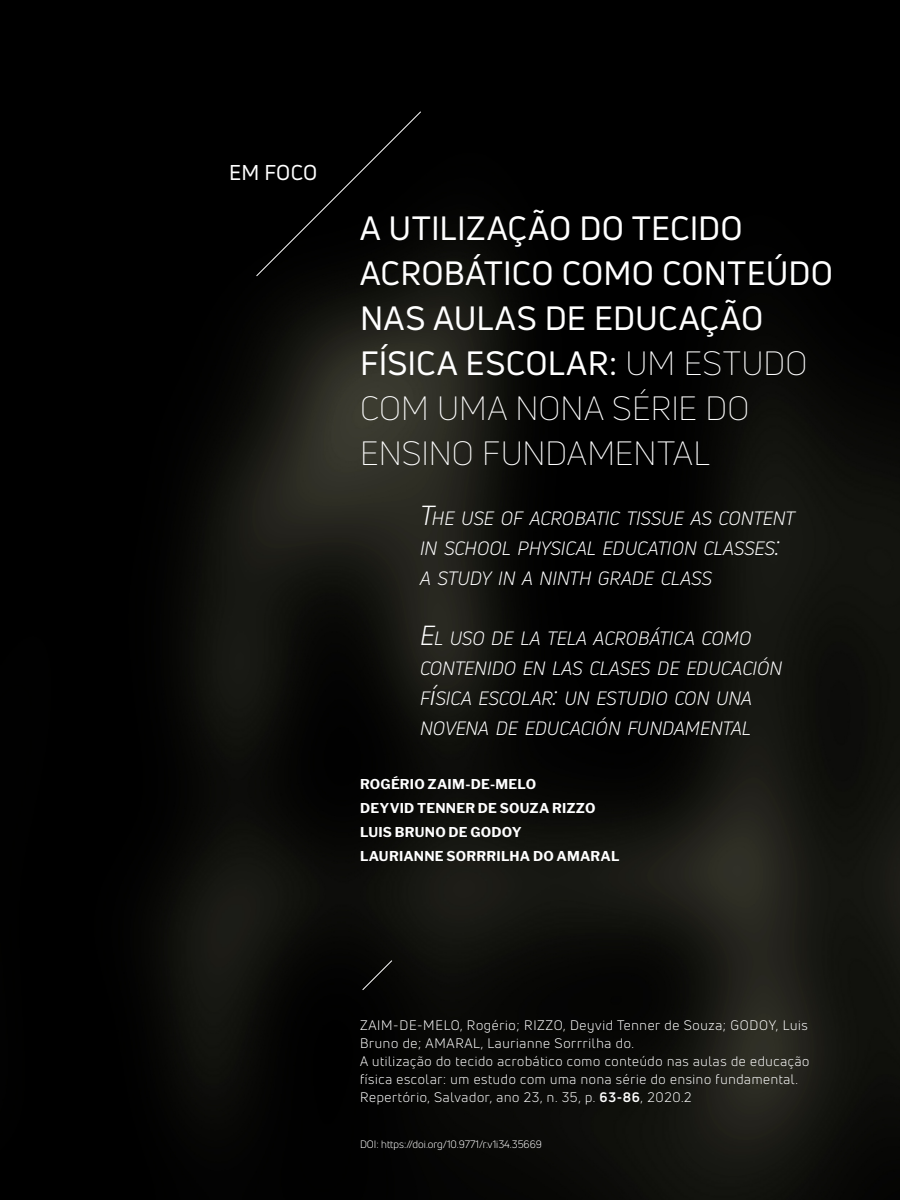
<style>
.page{position:relative;width:900px;height:1200px;background:#fff}
.page>*{position:absolute;margin:0;border:0;box-sizing:border-box;transform-origin:0 0}
.t1{font:33px/45px "Uni Neue";letter-spacing:.005em;color:#fff}
.t2{font:21px "Uni Neue";letter-spacing:.005em;color:#fff}
.t3{font:italic 18.9px/30px "Uni Neue";color:#fff}
.t4{font:13.5px/18px "Uni Neue";letter-spacing:.05em;color:#fff}
.t5{font:700 13.5px/24px "Libre Franklin";letter-spacing:.015em;color:#fff}
.t6{font:10.5px "Uni Neue";color:#fff}
.s1{font-weight:300}
.s2{font-size:27px}
.s3{font-weight:700}
</style>
<div class="page">
<img style="left:0;top:0;width:900px;height:1200px">
<div style="left:256px;top:111px;width:165px;height:165px;background:#000"></div>
<svg style="left:362px;top:960px;width:30px;height:30px"></svg>
<h2 class="t2" style="left:229px;top:159px;width:90px">EM FOCO</h2>
<h1 class="t1" style="left:360px;top:205px;width:474px">A UTILIZAÇÃO DO TECIDO<br>ACROBÁTICO COMO CONTEÚDO<br>NAS AULAS DE EDUCAÇÃO<br>FÍSICA ESCOLAR: <span class="s1">UM ESTUDO<br>COM UMA NONA SÉRIE DO<br>ENSINO FUNDAMENTAL</span></h1>
<h3 class="t3" style="left:420px;top:503px;width:376px"><span class="s2">T</span>HE USE OF ACROBATIC TISSUE AS CONTENT<br>IN SCHOOL PHYSICAL EDUCATION CLASSES<span class="s2">:<br></span>A STUDY IN A NINTH GRADE CLASS</h3>
<h3 class="t3" style="left:420px;top:623px;width:364px"><span class="s2">E</span>L USO DE LA TELA ACROBÁTICA COMO CONTENIDO EN LAS CLASES DE EDUCACIÓN F<span class="s2">í</span>SICA ESCOLAR<span class="s2">:</span> UN ESTUDIO CON UNA NOVENA DE EDUCACIÓN FUNDAMENTAL</h3>
<p class="t5" style="left:360px;top:772px;width:261px">ROGÉRIO ZAIM-DE-MELO<br>DEYVID TENNER DE SOUZA RIZZO<br>LUIS BRUNO DE GODOY<br>LAURIANNE SORRRILHA DO AMARAL</p>
<p class="t4" style="left:360px;top:1016px;width:451px">ZAIM-DE-MELO, Rogério; RIZZO, Deyvid Tenner de Souza; GODOY, Luis Bruno de; AMARAL, Laurianne Sorrrilha do.<br>A utilização do tecido acrobático como conteúdo nas aulas de educação física escolar: um estudo com uma nona série do ensino fundamental.<br>Repertório, Salvador, ano 23, n. 35, p. <span class="s3">63-86</span>, 2020.2</p>
<p class="t6" style="left:360px;top:1138px;width:183px">DOI: https://doi.org/10.9771/r.v1i34.35669</p>
</div>
